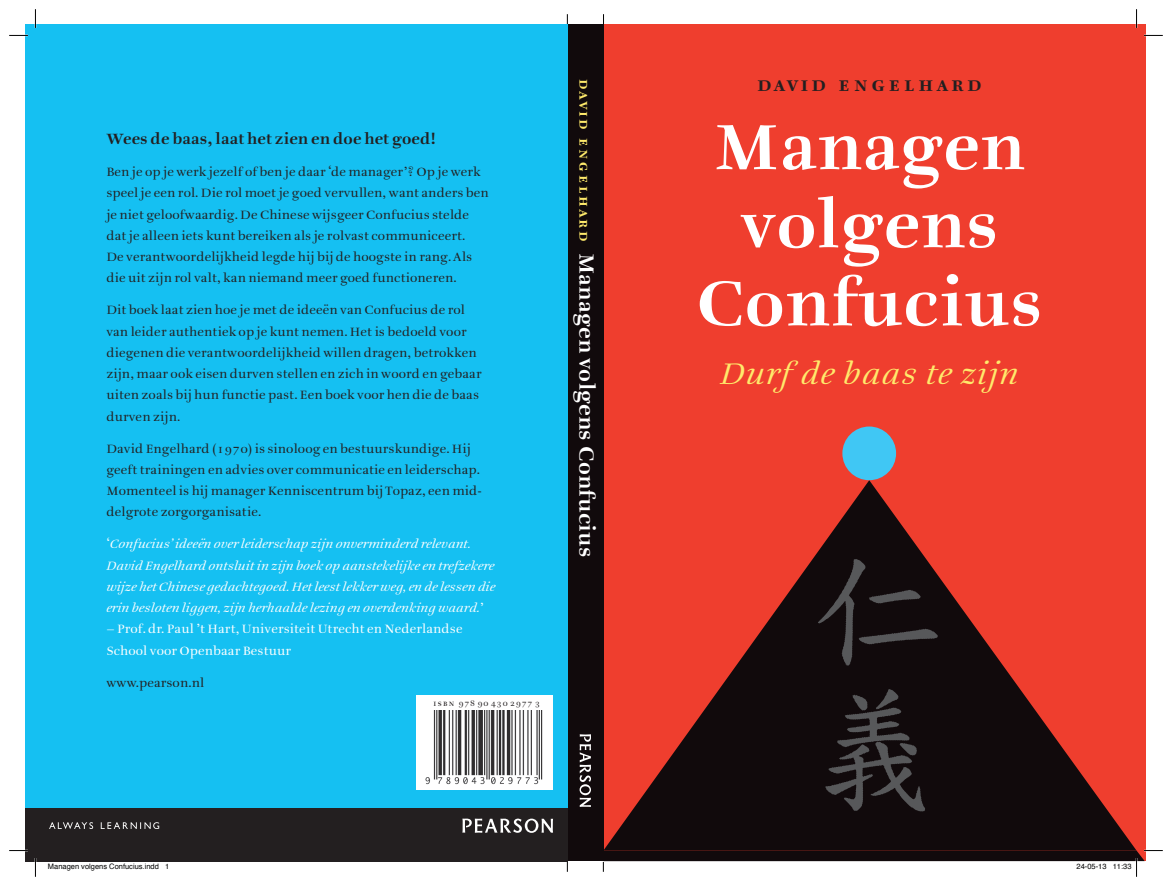
<style>
.page{position:relative;width:1172px;height:886px;background:#fff}
.page>*{position:absolute;margin:0;border:0;box-sizing:border-box;transform-origin:0 0}
.t1{font:70px/78.1px "Ruse X090 Hg Tb";letter-spacing:.005em;color:#fff;text-align:center}
.t2{font:italic 32.5px "Ruse X020 Hg Tb";letter-spacing:.03em;color:#ffea6b}
.t3{font:22.5px "Ruse X090 Hg Tb";letter-spacing:.005em;color:#fff}
.t4{font:22.5px "Ruse X090 Ln Tx Small Caps";letter-spacing:.14em;color:#231f20}
.t5{font:16.25px "Ruse X090 Hg Tb";letter-spacing:.005em;color:#231f20}
.t6{font:13.12px/21.2px "Ruse X020 Hg Tb";letter-spacing:.005em;color:#231f20}
.t7{font:italic 13.12px/21.2px "Ruse X020 Hg Tb";letter-spacing:.005em;color:#fff}
.t8{font:13.12px/21.2px "Ruse X020 Hg Tb";letter-spacing:.005em;color:#fff}
.t9{font:9px "Ruse X020 Hg Tb Small Caps";letter-spacing:.04em;color:#231f20}
.t10{font:7.5px "Helvetica";color:#000}
.s1{font-style:normal}
.s2{font-family:"Ruse X090 Ln Tx Small Caps";font-size:16.25px;color:#ffea6b}
</style>
<div class="page">
<hr style="left:567px;top:14px;width:1px;height:858px;background:#000">
<hr style="left:603px;top:14px;width:1px;height:858px;background:#000">
<div style="left:603px;top:25px;width:542px;height:836px;background:#ef3e2e"></div>
<div style="left:567px;top:25px;width:36px;height:836px;background:#110a0c"></div>
<div style="left:25px;top:25px;width:542px;height:783px;background:#15c0f2"></div>
<svg style="left:603px;top:480px;width:533px;height:370px"></svg>
<div style="left:842px;top:426px;width:54px;height:54px;background:#40c7f4;border-radius:50%"></div>
<img style="left:820px;top:686px;width:111px;height:134px">
<img style="left:809px;top:553px;width:137px;height:126px">
<div style="left:35px;top:808px;width:532px;height:53px;background:#231f20"></div>
<svg style="left:462px;top:818px;width:91px;height:15px"></svg>
<svg style="left:49px;top:822px;width:110px;height:7px"></svg>
<div style="left:415px;top:695px;width:137px;height:95px;background:#fff"></div>
<img style="left:425px;top:711px;width:118px;height:74px">
<svg style="left:579px;top:734px;width:12px;height:73px"></svg>
<svg style="left:9px;top:35px;width:19px;height:1px"></svg>
<svg style="left:1144px;top:35px;width:18px;height:1px"></svg>
<svg style="left:9px;top:850px;width:19px;height:1px"></svg>
<svg style="left:35px;top:9px;width:1px;height:19px"></svg>
<svg style="left:35px;top:859px;width:1px;height:18px"></svg>
<svg style="left:1135px;top:9px;width:2px;height:19px"></svg>
<svg style="left:603px;top:850px;width:559px;height:27px"></svg>
<p class="t5" style="left:106px;top:129px;width:332px">Wees de baas, laat het zien en doe het goed!</p>
<p class="t6" style="left:106px;top:161px;width:384px">Ben je op je werk jezelf of ben je daar ‘de manager’? Op je werk speel je een rol. Die rol moet je goed vervullen, want anders ben je niet geloofwaardig. De Chinese wijsgeer Confucius stelde dat je alleen iets kunt bereiken als je rolvast communiceert.<br>De verantwoordelijkheid legde hij bij de hoogste in rang. Als die uit zijn rol valt, kan niemand meer goed functioneren.</p>
<p class="t6" style="left:106px;top:300px;width:377px">Dit boek laat zien hoe je met de ideeën van Confucius de rol van leider authentiek op je kunt nemen. Het is bedoeld voor diegenen die verantwoordelijkheid willen dragen, betrokken zijn, maar ook eisen durven stellen en zich in woord en gebaar uiten zoals bij hun functie past. Een boek voor hen die de baas durven zijn.</p>
<p class="t6" style="left:106px;top:438px;width:377px">David Engelhard (1970) is sinoloog en bestuurskundige. Hij geeft trainingen en advies over communicatie en leiderschap.<br>Momenteel is hij manager Kenniscentrum bij Topaz, een mid&shy;delgrote zorgorganisatie.</p>
<p class="t7" style="left:106px;top:533px;width:390px"><span class="s1">‘</span>Confucius’ ideeën over leiderschap zijn onverminderd relevant.<br>David Engelhard ontsluit in zijn boek op aanstekelijke en trefzekere wijze het Chinese gedachtegoed. Het leest lekker weg, en de lessen die erin besloten liggen, zijn herhaalde lezing en overdenking waard.<span class="s1">’</span></p>
<p class="t8" style="left:106px;top:619px;width:358px">– Prof. dr. Paul ’t Hart, Universiteit Utrecht en Nederlandse<br>School voor Openbaar Bestuur</p>
<p class="t6" style="left:106px;top:672px;width:99px">www.pearson.nl</p>
<p class="t9" style="left:433px;top:699px;width:108px">i s b n 978 90 430 2977 3</p>
<h3 class="t3" style="left:600px;top:79px;width:479px;rotate:90deg"><span class="s2">David E n g e l h ar d</span> Managen volgens Confucius</h3>
<h3 class="t4" style="left:757px;top:73px;width:226px">David Engelhard</h3>
<h1 class="t1" style="left:696px;top:108px;width:347px">Managen volgens<br>Confucius</h1>
<h2 class="t2" style="left:720px;top:354px;width:300px">Durf de baas te zijn</h2>
<p class="t10" style="left:48px;top:861px;width:123px">Managen volgens Confucius.indd 1</p>
<p class="t10" style="left:1076px;top:861px;width:57px">24-05-13 11:33</p>
</div>
